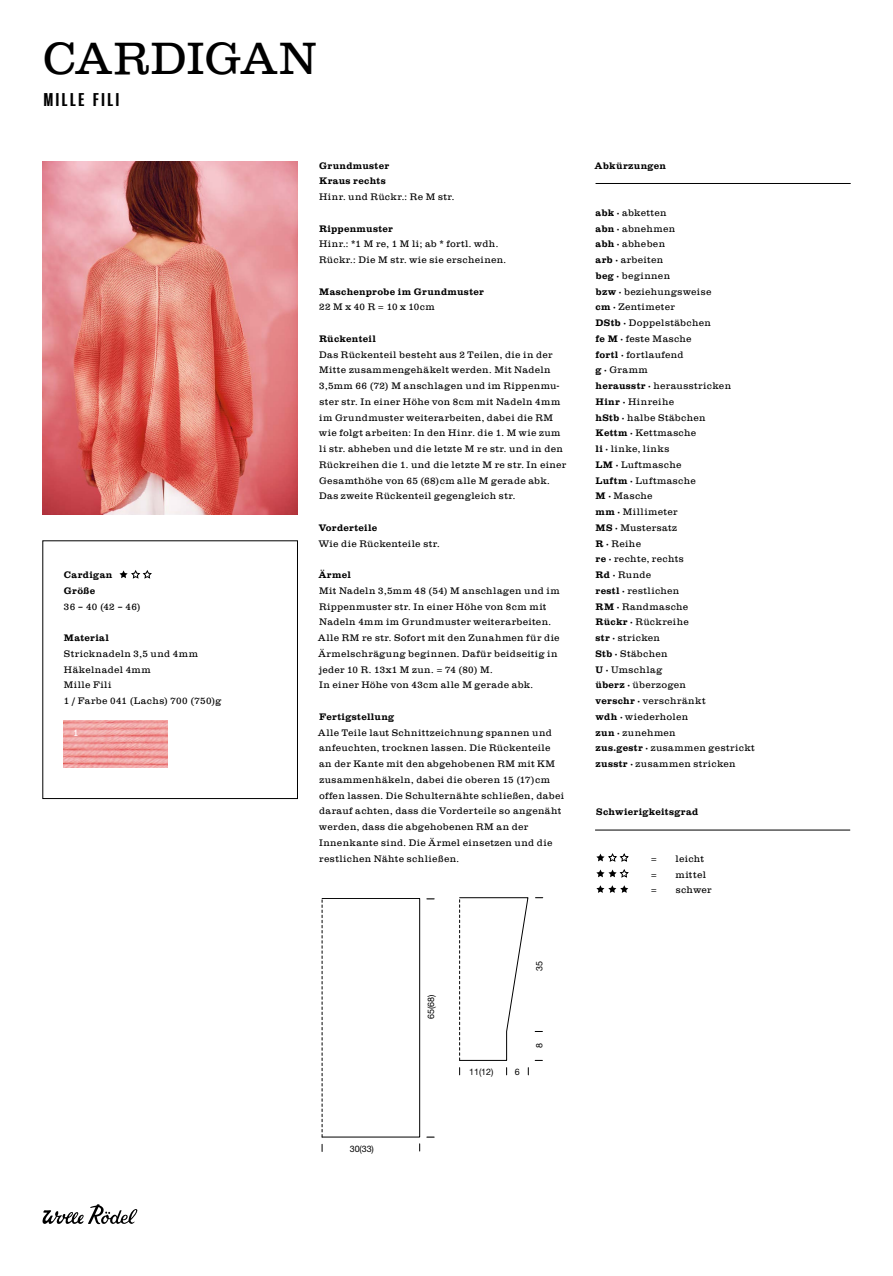
<style>
.page{position:relative;width:893px;height:1276px;background:#fff}
.page>*{position:absolute;margin:0;border:0;box-sizing:border-box;transform-origin:0 0}
.t1{font:300 46.5px "Clarendon Com";letter-spacing:.005em;color:#000}
.t2{font:700 18px "Neue Helvetica Pro 79 Cm";letter-spacing:.15em;color:#000}
.t3{font:300 9.75px/15.8px "Clarendon Com";letter-spacing:.04em;color:#000}
.t4{font:700 9.75px/15.8px "Clarendon Com";letter-spacing:.03em;color:#000}
.t5{font:300 9.75px "Clarendon Com";color:#fff}
.t6{font:8.85px "Helvetica Neue LT Com";letter-spacing:-.01em;color:#000}
.s1{font-weight:700}
</style>
<div class="page">
<div style="left:43px;top:540px;width:255px;height:259px;border:1px solid #000"></div>
<img style="left:43px;top:161px;width:255px;height:354px">
<svg style="left:42px;top:1204px;width:95px;height:21px"></svg>
<img style="left:64px;top:720px;width:103px;height:48px">
<svg style="left:119px;top:570px;width:33px;height:8px"></svg>
<div style="left:322px;top:898px;width:98px;height:239px;border:1px solid #000"></div>
<svg style="left:459px;top:897px;width:70px;height:164px"></svg>
<svg style="left:596px;top:869px;width:33px;height:8px"></svg>
<svg style="left:596px;top:885px;width:32px;height:8px"></svg>
<svg style="left:596px;top:853px;width:33px;height:9px"></svg>
<hr style="left:595px;top:183px;width:256px;height:1px;background:#000">
<hr style="left:595px;top:830px;width:255px;height:1px;background:#000">
<h1 class="t1" style="left:42px;top:32px;width:276px">CARDIGAN</h1>
<h2 class="t2" style="left:44px;top:88px;width:77px">MILLE FILI</h2>
<p class="t4" style="left:64px;top:567px;width:50px">Cardigan<br>Größe</p>
<p class="t3" style="left:64px;top:598px;width:78px">36 – 40 (42 – 46)</p>
<p class="t4" style="left:64px;top:630px;width:47px">Material</p>
<p class="t3" style="left:64px;top:645px;width:159px">Stricknadeln 3,5 und 4mm<br>Häkelnadel 4mm<br>Mille Fili<br>1 / Farbe 041 (Lachs) 700 (750)g</p>
<p class="t5" style="left:73px;top:727px;width:7px">1</p>
<p class="t4" style="left:319px;top:157px;width:72px">Grundmuster<br>Kraus rechts</p>
<p class="t3" style="left:319px;top:189px;width:137px">Hinr. und Rückr.: Re M str.</p>
<p class="t4" style="left:319px;top:220px;width:75px">Rippenmuster</p>
<p class="t3" style="left:319px;top:236px;width:189px">Hinr.: *1 M re, 1 M li; ab * fortl. wdh.<br>Rückr.: Die M str. wie sie erscheinen.</p>
<p class="t4" style="left:319px;top:283px;width:166px">Maschenprobe im Grundmuster</p>
<p class="t3" style="left:319px;top:299px;width:117px">22 M x 40 R = 10 x 10cm</p>
<p class="t4" style="left:319px;top:331px;width:58px">Rückenteil</p>
<p class="t3" style="left:319px;top:346px;width:249px">Das Rückenteil besteht aus 2 Teilen, die in der Mitte zusammengehäkelt werden. Mit Nadeln 3,5mm 66 (72) M anschlagen und im Rippenmu&shy;ster str. In einer Höhe von 8cm mit Nadeln 4mm im Grundmuster weiterarbeiten, dabei die RM wie folgt arbeiten: In den Hinr. die 1. M wie zum li str. abheben und die letzte M re str. und in den Rückreihen die 1. und die letzte M re str. In einer Gesamthöhe von 65 (68)cm alle M gerade abk.<br>Das zweite Rückenteil gegengleich str.</p>
<p class="t4" style="left:319px;top:519px;width:60px">Vorderteile</p>
<p class="t3" style="left:319px;top:535px;width:122px">Wie die Rückenteile str.</p>
<p class="t4" style="left:318px;top:567px;width:34px">Ärmel</p>
<p class="t3" style="left:318px;top:582px;width:243px">Mit Nadeln 3,5mm 48 (54) M anschlagen und im Rippenmuster str. In einer Höhe von 8cm mit Nadeln 4mm im Grundmuster weiterarbeiten.<br>Alle RM re str. Sofort mit den Zunahmen für die Ärmelschrägung beginnen. Dafür beidseitig in jeder 10 R. 13x1 M zun. = 74 (80) M.<br>In einer Höhe von 43cm alle M gerade abk.</p>
<p class="t4" style="left:319px;top:708px;width:77px">Fertigstellung</p>
<p class="t3" style="left:318px;top:724px;width:247px">Alle Teile laut Schnittzeichnung spannen und anfeuchten, trocknen lassen. Die Rückenteile an der Kante mit den abgehobenen RM mit KM zusammenhäkeln, dabei die oberen 15 (17)cm offen lassen. Die Schulternähte schließen, dabei darauf achten, dass die Vorderteile so angenäht werden, dass die abgehobenen RM an der Innenkante sind. Die Ärmel einsetzen und die restlichen Nähte schließen.</p>
<p class="t6" style="left:350px;top:1143px;width:26px">30(33)</p>
<p class="t6" style="left:425px;top:1019px;width:26px;rotate:-90deg">65(68)</p>
<p class="t6" style="left:534px;top:971px;width:11px;rotate:-90deg">35</p>
<p class="t6" style="left:469px;top:1066px;width:26px">11(12)</p>
<p class="t6" style="left:515px;top:1066px;width:6px">6</p>
<p class="t6" style="left:534px;top:1048px;width:6px;rotate:-90deg">8</p>
<p class="t4" style="left:595px;top:157px;width:73px">Abkürzungen</p>
<p class="t3" style="left:595px;top:204px;width:161px"><span class="s1">abk ·</span> abketten<br><span class="s1">abn ·</span> abnehmen<br><span class="s1">abh ·</span> abheben<br><span class="s1">arb ·</span> arbeiten<br><span class="s1">beg ·</span> beginnen<br><span class="s1">bzw ·</span> beziehungsweise<br><span class="s1">cm ·</span> Zentimeter<br><span class="s1">DStb ·</span> Doppelstäbchen<br><span class="s1">fe M ·</span> feste Masche<br><span class="s1">fortl ·</span> fortlaufend<br><span class="s1">g ·</span> Gramm<br><span class="s1">herausstr ·</span> herausstricken<br><span class="s1">Hinr ·</span> Hinreihe<br><span class="s1">hStb ·</span> halbe Stäbchen<br><span class="s1">Kettm ·</span> Kettmasche<br><span class="s1">li ·</span> linke, links<br><span class="s1">LM ·</span> Luftmasche<br><span class="s1">Luftm ·</span> Luftmasche<br><span class="s1">M ·</span> Masche<br><span class="s1">mm ·</span> Millimeter<br><span class="s1">MS ·</span> Mustersatz<br><span class="s1">R ·</span> Reihe<br><span class="s1">re ·</span> rechte, rechts<br><span class="s1">Rd ·</span> Runde<br><span class="s1">restl ·</span> restlichen<br><span class="s1">RM ·</span> Randmasche<br><span class="s1">Rückr ·</span> Rückreihe<br><span class="s1">str ·</span> stricken<br><span class="s1">Stb ·</span> Stäbchen<br><span class="s1">U ·</span> Umschlag<br><span class="s1">überz ·</span> überzogen<br><span class="s1">verschr ·</span> verschränkt<br><span class="s1">wdh ·</span> wiederholen<br><span class="s1">zun ·</span> zunehmen<br><span class="s1">zus.gestr ·</span> zusammen gestrickt <span class="s1">zusstr ·</span> zusammen stricken</p>
<p class="t4" style="left:596px;top:803px;width:104px">Schwierigkeitsgrad</p>
<p class="t3" style="left:651px;top:850px;width:8px;text-align:justify">= = =</p>
<p class="t3" style="left:675px;top:850px;width:38px">leicht mittel schwer</p>
</div>
